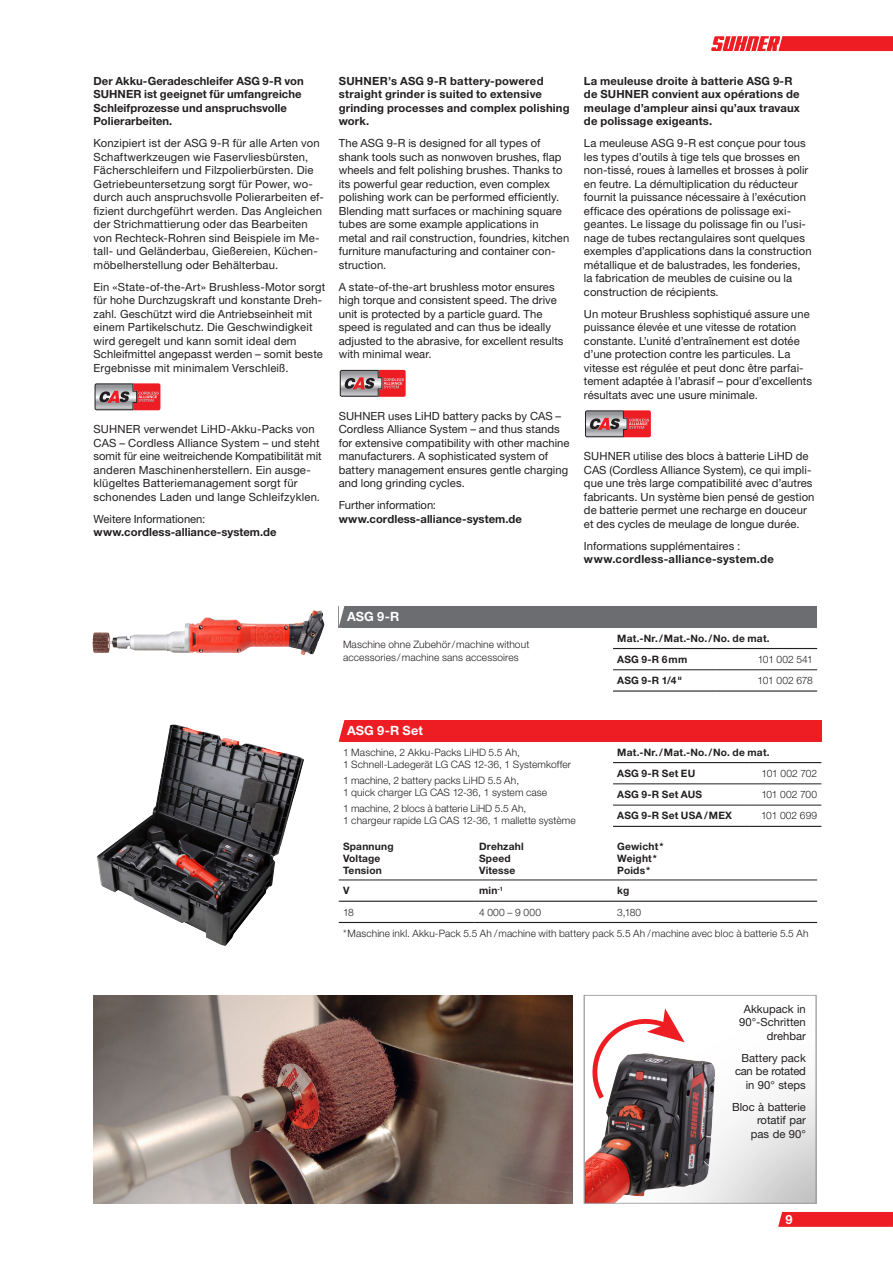
<style>
.page{position:relative;width:893px;height:1263px;background:#fff}
.page>*{position:absolute;margin:0;border:0;box-sizing:border-box;transform-origin:0 0}
.Produkname___Kopf{font:700 12.75px "Helvetica Neue LT Std";letter-spacing:.005em;color:#fff}
.Copytext_1_-_regular{font:11.25px/13.5px "Helvetica Neue LT Std";letter-spacing:.005em;color:#231f20}
.Copytext_1_-_regular-2{font:700 11.25px/13.5px "Helvetica Neue LT Std";letter-spacing:.01em;color:#231f20}
.Description_left{font:11.25px/13.5px "Helvetica Neue LT Std";color:#231f20;text-align:right}
.Tabelle_Inhalt-Light{font:300 10.2px/12px "Helvetica Neue LT Std";letter-spacing:.01em;color:#231f20}
.Tabelle_Inhalt-Bold{font:700 10.2px/12px "Helvetica Neue LT Std";letter-spacing:.02em;color:#231f20}
.Bestell-Nr{font:700 10.2px "Helvetica Neue LT Std";letter-spacing:.015em;color:#231f20}
.Bestell-Nr-2{font:300 10.2px "Helvetica Neue LT Std";letter-spacing:-.01em;color:#231f20}
.s1{font-weight:400}
</style>
<div class="page">
<img style="left:94px;top:995px;width:478px;height:208px">
<img style="left:586px;top:1059px;width:129px;height:142px">
<div style="left:584px;top:995px;width:232px;height:208px;border:1px solid #939598"></div>
<svg style="left:588px;top:1008px;width:97px;height:96px"></svg>
<svg style="left:94px;top:383px;width:67px;height:28px"></svg>
<svg style="left:339px;top:369px;width:67px;height:28px"></svg>
<svg style="left:585px;top:410px;width:66px;height:28px"></svg>
<div style="left:339px;top:606px;width:478px;height:21px;background:#6c6d70"></div>
<hr style="left:715px;top:648px;width:102px;height:1px;background:#231f20">
<hr style="left:613px;top:648px;width:102px;height:1px;background:#231f20">
<hr style="left:613px;top:690px;width:102px;height:2px;background:#231f20">
<hr style="left:715px;top:690px;width:102px;height:2px;background:#231f20">
<hr style="left:613px;top:669px;width:102px;height:1px;background:#231f20">
<hr style="left:715px;top:669px;width:102px;height:1px;background:#231f20">
<svg style="left:339px;top:606px;width:6px;height:20px"></svg>
<div style="left:339px;top:720px;width:482px;height:21px;background:#ee1d23"></div>
<hr style="left:613px;top:762px;width:136px;height:1px;background:#231f20">
<hr style="left:749px;top:762px;width:72px;height:1px;background:#231f20">
<hr style="left:613px;top:783px;width:136px;height:1px;background:#231f20">
<hr style="left:749px;top:783px;width:72px;height:1px;background:#231f20">
<hr style="left:613px;top:805px;width:136px;height:1px;background:#231f20">
<hr style="left:749px;top:805px;width:72px;height:1px;background:#231f20">
<hr style="left:613px;top:826px;width:136px;height:1px;background:#231f20">
<hr style="left:749px;top:826px;width:72px;height:1px;background:#231f20">
<svg style="left:339px;top:720px;width:6px;height:20px"></svg>
<hr style="left:475px;top:901px;width:138px;height:1px;background:#231f20">
<hr style="left:613px;top:901px;width:204px;height:1px;background:#231f20">
<hr style="left:339px;top:901px;width:136px;height:1px;background:#231f20">
<hr style="left:339px;top:880px;width:136px;height:1px;background:#231f20">
<hr style="left:475px;top:880px;width:138px;height:1px;background:#231f20">
<hr style="left:613px;top:880px;width:204px;height:1px;background:#231f20">
<hr style="left:339px;top:922px;width:136px;height:1px;background:#231f20">
<hr style="left:475px;top:922px;width:138px;height:1px;background:#231f20">
<hr style="left:613px;top:922px;width:204px;height:1px;background:#231f20">
<img style="left:92px;top:611px;width:221px;height:34px">
<img style="left:97px;top:725px;width:207px;height:221px">
<svg style="left:711px;top:36px;width:182px;height:15px"></svg>
<svg style="left:778px;top:1212px;width:115px;height:15px"></svg>
<p class="Copytext_1_-_regular-2" style="left:94px;top:74px;width:212px">Der Akku-Geradeschleifer ASG 9-R von<br>SUHNER ist geeignet für umfangreiche<br>Schleifprozesse und anspruchsvolle<br>Polierarbeiten.</p>
<p class="Copytext_1_-_regular" style="left:94px;top:136px;width:232px">Konzipiert ist der ASG 9-R für alle Arten von Schaftwerkzeugen wie Faservliesbürsten, Fächerschleifern und Filzpolierbürsten. Die Getriebeuntersetzung sorgt für Power, wo&shy;durch auch anspruchsvolle Polierarbeiten ef&shy;fizient durchgeführt werden. Das Angleichen der Strichmattierung oder das Bearbeiten von Rechteck-Rohren sind Beispiele im Me&shy;tall- und Geländerbau, Gießereien, Küchen&shy;möbelherstellung oder Behälterbau.</p>
<p class="Copytext_1_-_regular" style="left:94px;top:280px;width:233px">Ein «State-of-the-Art» Brushless-Motor sorgt für hohe Durchzugskraft und konstante Dreh&shy;zahl. Geschützt wird die Antriebseinheit mit einem Partikelschutz. Die Geschwindigkeit wird geregelt und kann somit ideal dem Schleifmittel angepasst werden – somit beste Ergebnisse mit minimalem Verschleiß.</p>
<p class="Copytext_1_-_regular-2" style="left:339px;top:74px;width:232px">SUHNER’s ASG 9-R battery-powered straight grinder is suited to extensive grinding processes and complex polishing work.</p>
<p class="Copytext_1_-_regular" style="left:339px;top:136px;width:232px">The ASG 9-R is designed for all types of shank tools such as nonwoven brushes, flap wheels and felt polishing brushes. Thanks to its powerful gear reduction, even complex polishing work can be performed efficiently.<br>Blending matt surfaces or machining square tubes are some example applications in metal and rail construction, foundries, kitchen furniture manufacturing and container con&shy;struction.</p>
<p class="Copytext_1_-_regular" style="left:339px;top:280px;width:226px">A state-of-the-art brushless motor ensures high torque and consistent speed. The drive unit is protected by a particle guard. The speed is regulated and can thus be ideally adjusted to the abrasive, for excellent results with minimal wear.</p>
<p class="Copytext_1_-_regular" style="left:94px;top:422px;width:230px">SUHNER verwendet LiHD-Akku-Packs von CAS – Cordless Alliance System – und steht somit für eine weitreichende Kompatibilität mit anderen Maschinenherstellern. Ein ausge&shy;klügeltes Batteriemanagement sorgt für schonendes Laden und lange Schleifzyklen.</p>
<p class="Copytext_1_-_regular-2" style="left:94px;top:512px;width:185px"><span class="s1">Weitere Informationen: </span>www.cordless-alliance-system.de</p>
<p class="Copytext_1_-_regular" style="left:339px;top:409px;width:232px">SUHNER uses LiHD battery packs by CAS – Cordless Alliance System – and thus stands for extensive compatibility with other machine manufacturers. A sophisticated system of battery management ensures gentle charging and long grinding cycles.</p>
<p class="Copytext_1_-_regular-2" style="left:339px;top:498px;width:185px"><span class="s1">Further information: </span>www.cordless-alliance-system.de</p>
<p class="Copytext_1_-_regular-2" style="left:584px;top:74px;width:217px">La meuleuse droite à batterie ASG 9-R de SUHNER convient aux opérations de meulage d’ampleur ainsi qu’aux travaux de polissage exigeants.</p>
<p class="Copytext_1_-_regular" style="left:584px;top:136px;width:229px">La meuleuse ASG 9-R est conçue pour tous les types d’outils à tige tels que brosses en non-tissé, roues à lamelles et brosses à polir en feutre. La démultiplication du réducteur fournit la puissance nécessaire à l’exécution efficace des opérations de polissage exi&shy;geantes. Le lissage du polissage fin ou l’usi&shy;nage de tubes rectangulaires sont quelques exemples d’applications dans la construction métallique et de balustrades, les fonderies, la fabrication de meubles de cuisine ou la construction de récipients.</p>
<p class="Copytext_1_-_regular" style="left:584px;top:307px;width:230px">Un moteur Brushless sophistiqué assure une puissance élevée et une vitesse de rotation constante. L’unité d’entraînement est dotée d’une protection contre les particules. La vitesse est régulée et peut donc être parfai&shy;tement adaptée à l’abrasif – pour d’excellents résultats avec une usure minimale.</p>
<p class="Copytext_1_-_regular" style="left:584px;top:449px;width:232px">SUHNER utilise des blocs à batterie LiHD de CAS (Cordless Alliance System), ce qui impli&shy;que une très large compatibilité avec d’autres fabricants. Un système bien pensé de gestion de batterie permet une recharge en douceur et des cycles de meulage de longue durée.</p>
<p class="Copytext_1_-_regular-2" style="left:584px;top:539px;width:191px"><span class="s1">Informations supplémentaires : </span>www.cordless-alliance-system.de</p>
<p class="Produkname___Kopf" style="left:347px;top:609px;width:54px">ASG 9-R</p>
<p class="Tabelle_Inhalt-Light" style="left:343px;top:639px;width:188px">Maschine ohne Zubehör/machine without accessories/machine sans accessoires</p>
<p class="Produkname___Kopf" style="left:347px;top:723px;width:77px">ASG 9-R Set</p>
<p class="Tabelle_Inhalt-Light" style="left:343px;top:746px;width:230px">1 Maschine, 2 Akku-Packs LiHD 5.5 Ah,<br>1 Schnell-Ladegerät LG CAS 12-36, 1 Systemkoffer</p>
<p class="Tabelle_Inhalt-Light" style="left:343px;top:774px;width:206px">1 machine, 2 battery packs LiHD 5.5 Ah,<br>1 quick charger LG CAS 12-36, 1 system case</p>
<p class="Tabelle_Inhalt-Light" style="left:343px;top:802px;width:234px">1 machine, 2 blocs à batterie LiHD 5.5 Ah,<br>1 chargeur rapide LG CAS 12-36, 1 mallette système</p>
<p class="Tabelle_Inhalt-Bold" style="left:343px;top:840px;width:52px">Spannung<br>Voltage<br>Tension</p>
<p class="Tabelle_Inhalt-Bold" style="left:479px;top:840px;width:46px">Drehzahl</p>
<p class="Tabelle_Inhalt-Bold" style="left:479px;top:852px;width:33px">Speed</p>
<p class="Tabelle_Inhalt-Bold" style="left:479px;top:864px;width:38px">Vitesse</p>
<p class="Tabelle_Inhalt-Bold" style="left:617px;top:632px;width:154px">Mat.-Nr./Mat.-No./No. de mat.</p>
<p class="Bestell-Nr" style="left:617px;top:653px;width:72px">ASG 9-R 6mm</p>
<p class="Bestell-Nr-2" style="left:758px;top:653px;width:57px">101 002 541</p>
<p class="Bestell-Nr" style="left:617px;top:674px;width:66px">ASG 9-R 1/4"</p>
<p class="Bestell-Nr-2" style="left:757px;top:674px;width:57px">101 002 678</p>
<p class="Tabelle_Inhalt-Bold" style="left:617px;top:746px;width:154px">Mat.-Nr./Mat.-No./No. de mat.</p>
<p class="Bestell-Nr" style="left:617px;top:767px;width:79px">ASG 9-R Set EU</p>
<p class="Bestell-Nr-2" style="left:762px;top:767px;width:57px">101 002 702</p>
<p class="Bestell-Nr" style="left:617px;top:788px;width:86px">ASG 9-R Set AUS</p>
<p class="Bestell-Nr-2" style="left:761px;top:788px;width:57px">101 002 700</p>
<p class="Bestell-Nr" style="left:617px;top:809px;width:116px">ASG 9-R Set USA/MEX</p>
<p class="Bestell-Nr-2" style="left:761px;top:809px;width:58px">101 002 699</p>
<p class="Tabelle_Inhalt-Bold" style="left:617px;top:840px;width:48px">Gewicht*<br>Weight*<br>Poids*</p>
<p class="Tabelle_Inhalt-Bold" style="left:343px;top:884px;width:8px">V</p>
<p class="Tabelle_Inhalt-Bold" style="left:479px;top:884px;width:25px">min<sup>-1</sup></p>
<p class="Tabelle_Inhalt-Bold" style="left:617px;top:884px;width:14px">kg</p>
<p class="Tabelle_Inhalt-Light" style="left:343px;top:906px;width:12px">18</p>
<p class="Tabelle_Inhalt-Light" style="left:479px;top:906px;width:63px">4 000 – 9 000</p>
<p class="Tabelle_Inhalt-Light" style="left:617px;top:906px;width:26px">3,180</p>
<p class="Tabelle_Inhalt-Light" style="left:343px;top:927px;width:467px">*Maschine inkl. Akku-Pack 5.5 Ah /machine with battery pack 5.5 Ah /machine avec bloc à batterie 5.5 Ah</p>
<p class="Description_left" style="left:739px;top:1002px;width:68px">Akkupack in<br>90°-Schritten drehbar</p>
<p class="Description_left" style="left:735px;top:1051px;width:72px">Battery pack can be rotated in 90° steps</p>
<p class="Description_left" style="left:732px;top:1100px;width:75px">Bloc à batterie rotatif par<br>pas de 90°</p>
<p class="Produkname___Kopf" style="left:785px;top:1211px;width:9px">9</p>
</div>
